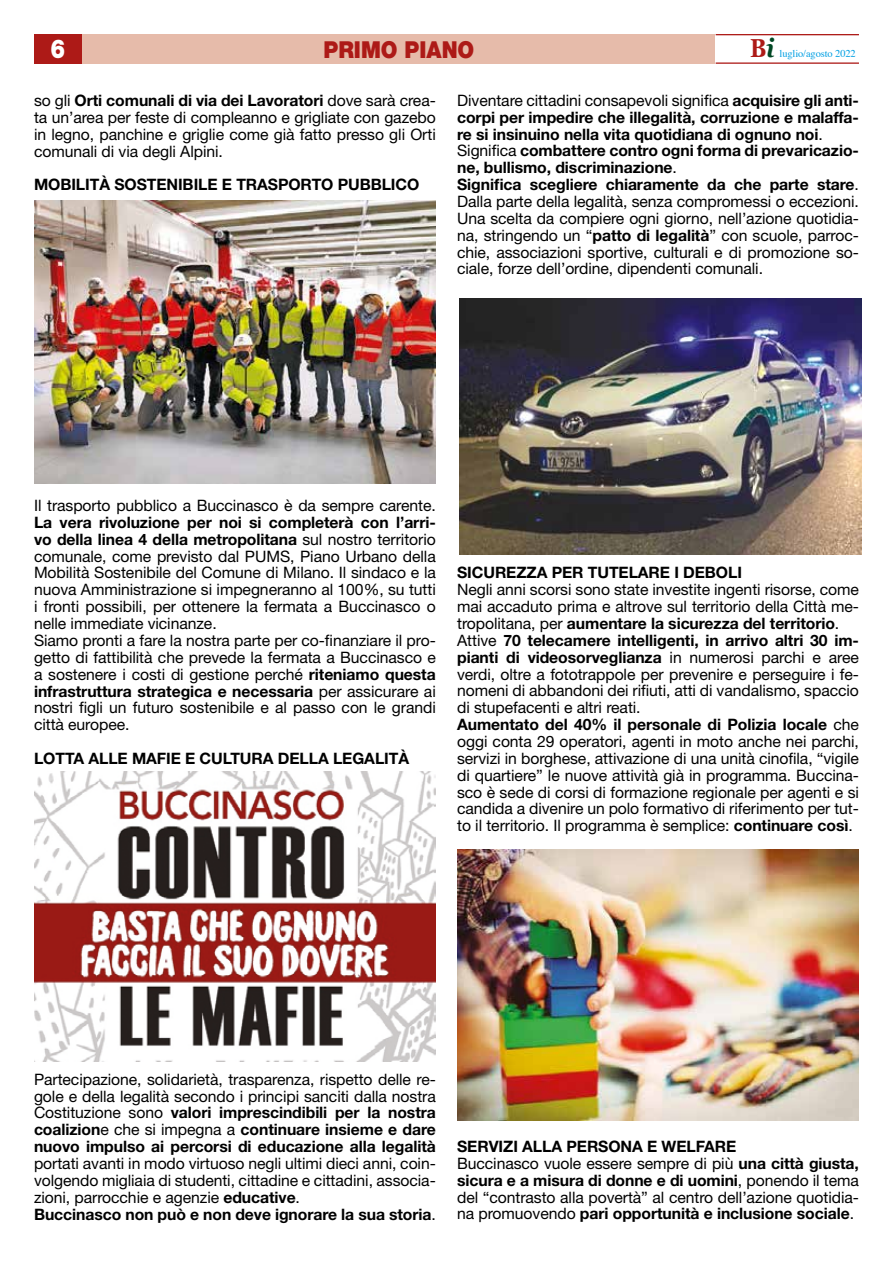
<style>
.page{position:relative;width:893px;height:1263px;background:#fff}
.page>*{position:absolute;margin:0;border:0;box-sizing:border-box;transform-origin:0 0}
.t1{font:700 25.95px "Georgia";color:#ad1a17;scale:.83 1}
.t2{font:900 25.95px "Helvetica Neue";color:#fff;scale:.85 1}
.t3{font:900 23.4px "Helvetica Neue";color:#ad1a17;scale:.9 1}
.t4{font:15.75px/16.8px "Helvetica Neue";letter-spacing:-.005em;color:#000}
.t5{font:700 15.75px "Helvetica Neue";letter-spacing:-.005em;color:#000}
.t6{font:10.35px "Times";letter-spacing:-.01em;color:#009fe3}
.s1{font-style:italic;color:#004824}
.s2{font-family:"Times";font-size:26.55px}
.s3{font-family:"Times";font-style:italic;font-size:23.85px;color:#004824}
.s4{font-weight:700}
</style>
<div class="page">
<div style="left:34px;top:34px;width:698px;height:30px;background:#e6bbaa"></div>
<div style="left:34px;top:34px;width:48px;height:30px;background:#ad1a17"></div>
<div style="left:716px;top:34px;width:143px;height:30px;background:#fff"></div>
<hr style="left:716px;top:34px;width:143px;height:1px;background:#ad1a17">
<hr style="left:716px;top:62px;width:143px;height:2px;background:#ad1a17">
<img style="left:457px;top:849px;width:402px;height:272px">
<img style="left:459px;top:299px;width:402px;height:255px">
<img style="left:34px;top:772px;width:402px;height:289px">
<img style="left:34px;top:200px;width:402px;height:284px">
<h2 class="t3" style="left:334px;top:36px;width:169px">PRIMO PIANO</h2>
<h1 class="t1" style="left:750px;top:29px;width:50px">B<span class="s1">i</span><span class="s2">B</span><span class="s3">i</span></h1>
<h1 class="t2" style="left:51px;top:34px;width:19px">6</h1>
<h2 class="t3" style="left:324px;top:36px;width:169px">PRIMO PIANO</h2>
<p class="t6" style="left:779px;top:44px;width:78px">luglio/agosto 2022</p>
<p class="t6" style="left:795px;top:45px;width:65px">settembre 2016</p>
<p class="t4" style="left:34px;top:92px;width:403px;text-align:justify">so gli <span class="s4">Orti comunali di via dei Lavoratori</span> dove sarà crea&shy;ta un’area per feste di compleanno e grigliate con gazebo in legno, panchine e griglie come già fatto presso gli Orti comunali di via degli Alpini.</p>
<p class="t5" style="left:34px;top:175px;width:387px">MOBILITÀ SOSTENIBILE E TRASPORTO PUBBLICO</p>
<p class="t4" style="left:457px;top:92px;width:403px">Diventare cittadini consapevoli significa <span class="s4">acquisire gli anti&shy;corpi per impedire che illegalità, corruzione e malaffa&shy;re si insinuino nella vita quotidiana di ognuno noi</span>.<br>Significa <span class="s4">combattere contro ogni forma di prevaricazio&shy;ne, bullismo, discriminazione</span>.<br><span class="s4">Significa scegliere chiaramente da che parte stare</span>.<br>Dalla parte della legalità, senza compromessi o eccezioni.<br>Una scelta da compiere ogni giorno, nell’azione quotidia&shy;na, stringendo un “<span class="s4">patto di legalità</span>” con scuole, parroc&shy;chie, associazioni sportive, culturali e di promozione so&shy;ciale, forze dell’ordine, dipendenti comunali.</p>
<p class="t4" style="left:34px;top:497px;width:403px">Il trasporto pubblico a Buccinasco è da sempre carente.</p>
<p class="t4" style="left:34px;top:514px;width:403px"><span class="s4">La vera rivoluzione per noi si completerà con l’arri&shy;vo della linea 4 della metropolitana</span> sul nostro territorio comunale, come previsto dal PUMS, Piano Urbano della Mobilità Sostenibile del Comune di Milano. Il sindaco e la nuova Amministrazione si impegneranno al 100%, su tutti i fronti possibili, per ottenere la fermata a Buccinasco o nelle immediate vicinanze.<br>Siamo pronti a fare la nostra parte per co-finanziare il pro&shy;getto di fattibilità che prevede la fermata a Buccinasco e a sostenere i costi di gestione perché <span class="s4">riteniamo questa infrastruttura strategica e necessaria</span> per assicurare ai nostri figli un futuro sostenibile e al passo con le grandi città europee.</p>
<p class="t5" style="left:34px;top:749px;width:377px">LOTTA ALLE MAFIE E CULTURA DELLA LEGALITÀ</p>
<p class="t5" style="left:457px;top:563px;width:286px">SICUREZZA PER TUTELARE I DEBOLI</p>
<p class="t4" style="left:457px;top:581px;width:403px">Negli anni scorsi sono state investite ingenti risorse, come mai accaduto prima e altrove sul territorio della Città me&shy;tropolitana, per <span class="s4">aumentare la sicurezza del territorio</span>.<br>Attive <span class="s4">70 telecamere intelligenti, in arrivo altri 30 im&shy;pianti di videosorveglianza</span> in numerosi parchi e aree verdi, oltre a fototrappole per prevenire e perseguire i fe&shy;nomeni di abbandoni dei rifiuti, atti di vandalismo, spaccio di stupefacenti e altri reati.<br><span class="s4">Aumentato del 40% il personale di Polizia locale</span> che oggi conta 29 operatori, agenti in moto anche nei parchi, servizi in borghese, attivazione di una unità cinofila, “vigile di quartiere” le nuove attività già in programma. Buccina&shy;sco è sede di corsi di formazione regionale per agenti e si candida a divenire un polo formativo di riferimento per tut&shy;to il territorio. Il programma è semplice: <span class="s4">continuare così</span>.</p>
<p class="t4" style="left:34px;top:1070px;width:403px;text-align:justify">Partecipazione, solidarietà, trasparenza, rispetto delle re&shy;gole e della legalità secondo i principi sanciti dalla nostra Costituzione sono <span class="s4">valori imprescindibili per la nostra coalizion</span>e che si impegna a <span class="s4">continuare insieme e dare nuovo impulso ai percorsi di educazione alla legalità</span></p>
<p class="t4" style="left:34px;top:1155px;width:403px">portati avanti in modo virtuoso negli ultimi dieci anni, coin&shy;volgendo migliaia di studenti, cittadine e cittadini, associa&shy;zioni, parrocchie e agenzie <span class="s4">educative</span>.<br><span class="s4">Buccinasco non può e non deve ignorare la sua storia</span>.</p>
<p class="t4" style="left:457px;top:1138px;width:403px"><span class="s4">SERVIZI ALLA PERSONA E WELFARE<br></span>Buccinasco vuole essere sempre di più <span class="s4">una città giusta, sicura e a misura di donne e di uomini</span>, ponendo il tema del “contrasto alla povertà” al centro dell’azione quotidia&shy;na promuovendo <span class="s4">pari opportunità e inclusione sociale</span>.</p>
</div>
